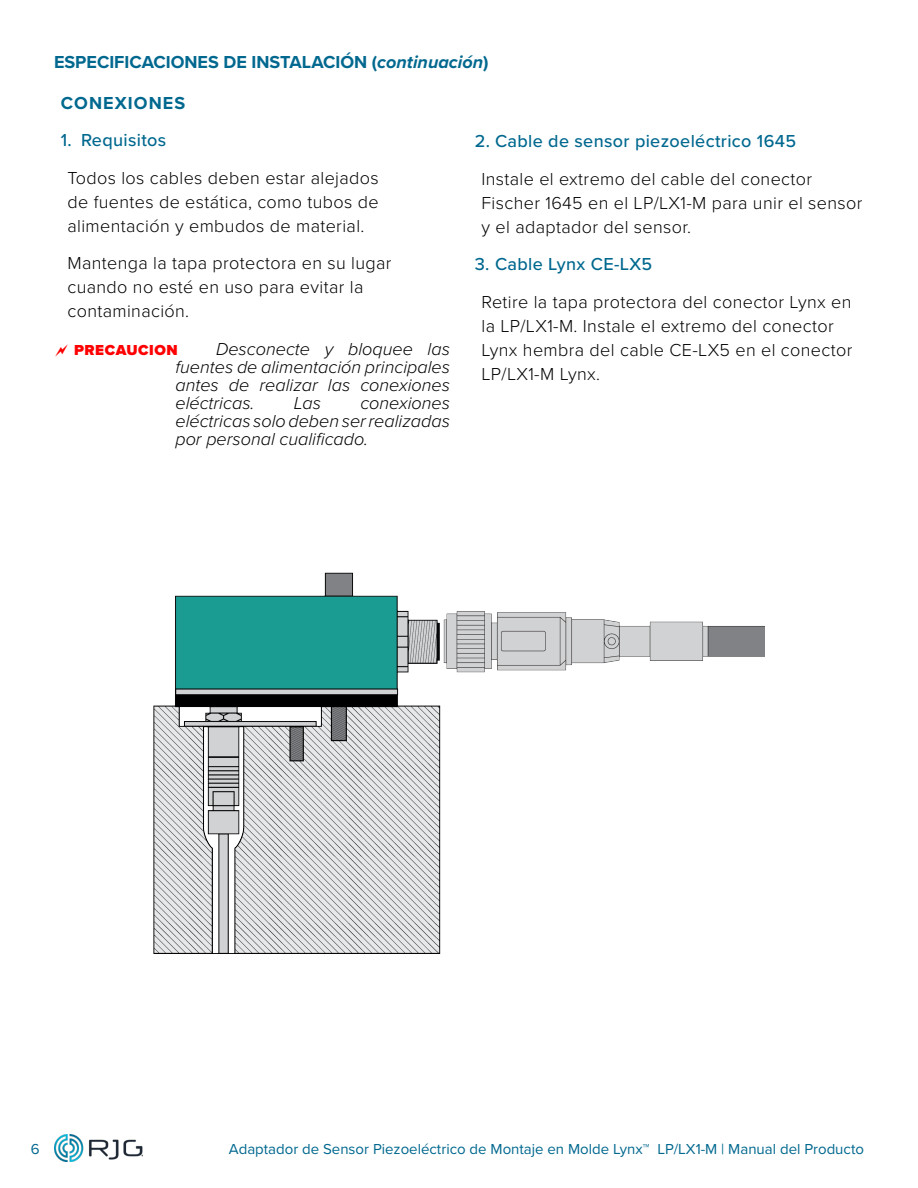
<style>
.page{position:relative;width:918px;height:1188px;background:#fff}
.page>*{position:absolute;margin:0;border:0;box-sizing:border-box;transform-origin:0 0}
.t1{font:300 18px/24px "Proxima Nova";letter-spacing:.02em;color:#000}
.t2{font:italic 300 18px/18px "Proxima Nova";color:#000;text-align:justify}
.t3{font:500 18px "Proxima Nova";letter-spacing:.02em;color:#00688f}
.t4{font:700 18px "Proxima Nova";color:#00688f}
.t5{font:700 18px "Proxima Nova";letter-spacing:.06em;color:#00688f}
.t6{font:15px "Proxima Nova";color:#00688f}
.t7{font:900 15px "Proxima Nova";letter-spacing:.04em;color:#f00}
.s1{font-style:italic}
</style>
<div class="page">
<img style="left:54px;top:1134px;width:88px;height:27px">
<img style="left:153px;top:572px;width:612px;height:382px">
<p class="t4" style="left:54px;top:49px;width:436px">ESPECIFICACIONES DE INSTALACIÓN (<span class="s1">continuación</span>)</p>
<p class="t5" style="left:61px;top:89px;width:126px">CONEXIONES</p>
<p class="t3" style="left:61px;top:127px;width:107px">1. Requisitos</p>
<p class="t1" style="left:68px;top:165px;width:313px;text-align:justify">Todos los cables deben estar alejados de fuentes de estática, como tubos de alimentación y embudos de material.</p>
<p class="t1" style="left:68px;top:250px;width:326px">Mantenga la tapa protectora en su lugar cuando no esté en uso para evitar la contaminación.</p>
<p class="t7" style="left:74px;top:339px;width:105px">PRECAUCION</p>
<p class="t2" style="left:176px;top:339px;width:276px;text-indent:40px">Desconecte y bloquee las fuentes de alimentación principales antes de realizar las conexiones eléctricas.</p>
<p class="t2" style="left:294px;top:393px;width:29px">Las</p>
<p class="t2" style="left:176px;top:393px;width:276px;text-indent:185px">conexiones eléctricas solo deben ser realizadas por personal cualificado.</p>
<p class="t3" style="left:475px;top:128px;width:323px">2. Cable de sensor piezoeléctrico 1645</p>
<p class="t1" style="left:482px;top:166px;width:382px">Instale el extremo del cable del conector<br>Fischer 1645 en el LP/LX1‑M para unir el sensor y el adaptador del sensor.</p>
<p class="t3" style="left:475px;top:251px;width:179px">3. Cable Lynx CE‑LX5</p>
<p class="t1" style="left:482px;top:289px;width:372px">Retire la tapa protectora del conector Lynx en la LP/LX1‑M. Instale el extremo del conector Lynx hembra del cable CE‑LX5 en el conector LP/LX1‑M Lynx.</p>
<p class="t6" style="left:31px;top:1137px;width:10px">6</p>
<p class="t6" style="left:229px;top:1138px;width:637px">Adaptador de Sensor Piezoeléctrico de Montaje en Molde Lynx™ LP/LX1‑M | Manual del Producto</p>
</div>
